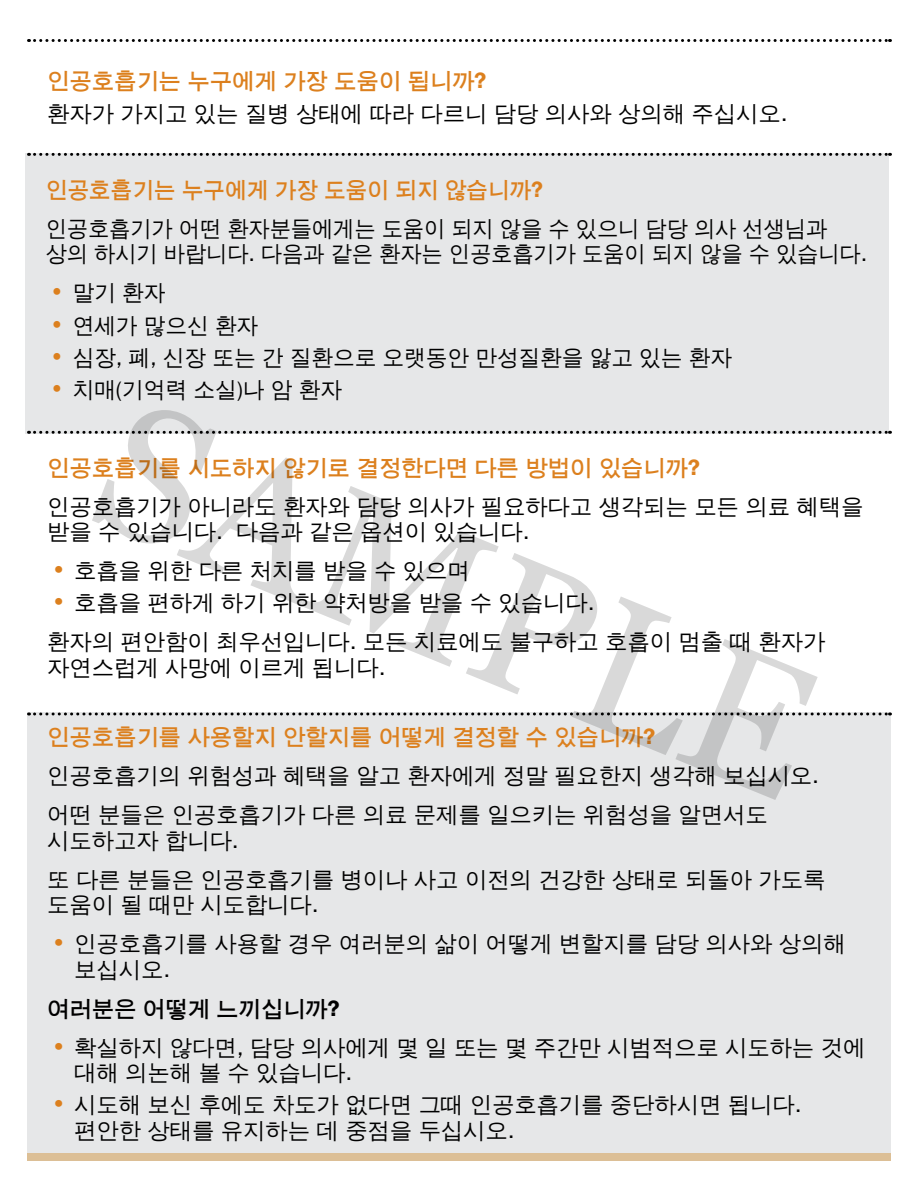
<style>
.page{position:relative;width:918px;height:1188px;background:#fff}
.page>*{position:absolute;margin:0;border:0;box-sizing:border-box;transform-origin:0 0}
.t1{font:187.5px "Georgia";color:#000}
.t2{font:22.5px/25.5px "Un Dotum";letter-spacing:-.01em;color:#000}
.t3{font:700 22.5px "Un Dotum";letter-spacing:-.01em;color:#dc801e}
.t4{font:22.5px/25.5px "Un Dotum";letter-spacing:-.01em;color:#000;scale:.95 1}
.t5{font:700 22.5px "Un Dotum";letter-spacing:-.01em;color:#000}
.s1{font-family:"Myriad Pro";font-size:33px;color:#dc801e}
</style>
<div class="page">
<svg style="left:35px;top:39px;width:856px;height:3px"></svg>
<div style="left:26px;top:153px;width:864px;height:281px;background:#e6e7e8"></div>
<div style="left:27px;top:712px;width:864px;height:442px;background:#e6e7e8"></div>
<svg style="left:35px;top:153px;width:856px;height:3px"></svg>
<svg style="left:35px;top:431px;width:856px;height:3px"></svg>
<svg style="left:35px;top:712px;width:856px;height:4px"></svg>
<div style="left:27px;top:1154px;width:864px;height:7px;background:#dcbf96"></div>
<p class="t3" style="left:47px;top:67px;width:441px">인공호흡기는 누구에게 가장 도움이 됩니까?</p>
<p class="t2" style="left:47px;top:100px;width:742px">환자가 가지고 있는 질병 상태에 따라 다르니 담당 의사와 상의해 주십시오.</p>
<p class="t3" style="left:46px;top:175px;width:499px">인공호흡기는 누구에게 가장 도움이 되지 않습니까?</p>
<p class="t4" style="left:46px;top:215px;width:866px">인공호흡기가 어떤 환자분들에게는 도움이 되지 않을 수 있으니 담당 의사 선생님과 상의 하시기 바랍니다. 다음과 같은 환자는 인공호흡기가 도움이 되지 않을 수 있습니다.</p>
<p class="t2" style="left:52px;top:280px;width:115px"><span class="s1">•</span> 말기 환자</p>
<p class="t2" style="left:52px;top:312px;width:207px"><span class="s1">•</span> 연세가 많으신 환자</p>
<p class="t2" style="left:52px;top:344px;width:681px"><span class="s1">•</span> 심장, 폐, 신장 또는 간 질환으로 오랫동안 만성질환을 앓고 있는 환자</p>
<p class="t2" style="left:52px;top:376px;width:291px"><span class="s1">•</span> 치매(기억력 소실)나 암 환자</p>
<h1 class="t1" style="left:158px;top:331px;width:756px;rotate:22deg">SAMPLE</h1>
<p class="t3" style="left:47px;top:453px;width:654px">인공호흡기를 시도하지 않기로 결정한다면 다른 방법이 있습니까?</p>
<p class="t2" style="left:47px;top:493px;width:818px">인공호흡기가 아니라도 환자와 담당 의사가 필요하다고 생각되는 모든 의료 혜택을 받을 수 있습니다. 다음과 같은 옵션이 있습니다.</p>
<p class="t2" style="left:54px;top:557px;width:418px"><span class="s1">•</span> 호흡을 위한 다른 처치를 받을 수 있으며</p>
<p class="t2" style="left:54px;top:590px;width:542px"><span class="s1">•</span> 호흡을 편하게 하기 위한 약처방을 받을 수 있습니다.</p>
<p class="t2" style="left:47px;top:629px;width:780px">환자의 편안함이 최우선입니다. 모든 치료에도 불구하고 호흡이 멈출 때 환자가 자연스럽게 사망에 이르게 됩니다.</p>
<p class="t3" style="left:47px;top:723px;width:610px">인공호흡기를 사용할지 안할지를 어떻게 결정할 수 있습니까?</p>
<p class="t2" style="left:47px;top:762px;width:773px">인공호흡기의 위험성과 혜택을 알고 환자에게 정말 필요한지 생각해 보십시오.</p>
<p class="t2" style="left:47px;top:801px;width:722px">어떤 분들은 인공호흡기가 다른 의료 문제를 일으키는 위험성을 알면서도 시도하고자 합니다.</p>
<p class="t2" style="left:47px;top:866px;width:780px">또 다른 분들은 인공호흡기를 병이나 사고 이전의 건강한 상태로 되돌아 가도록 도움이 될 때만 시도합니다.</p>
<p class="t2" style="left:74px;top:930px;width:773px;text-indent:-20px"><span class="s1">•</span> 인공호흡기를 사용할 경우 여러분의 삶이 어떻게 변할지를 담당 의사와 상의해 보십시오.</p>
<p class="t5" style="left:47px;top:994px;width:294px">여러분은 어떻게 느끼십니까?</p>
<p class="t2" style="left:74px;top:1034px;width:793px;text-indent:-20px"><span class="s1">•</span> 확실하지 않다면, 담당 의사에게 몇 일 또는 몇 주간만 시범적으로 시도하는 것에 대해 의논해 볼 수 있습니다.</p>
<p class="t2" style="left:74px;top:1092px;width:729px;text-indent:-20px"><span class="s1">•</span> 시도해 보신 후에도 차도가 없다면 그때 인공호흡기를 중단하시면 됩니다. 편안한 상태를 유지하는 데 중점을 두십시오.</p>
</div>
